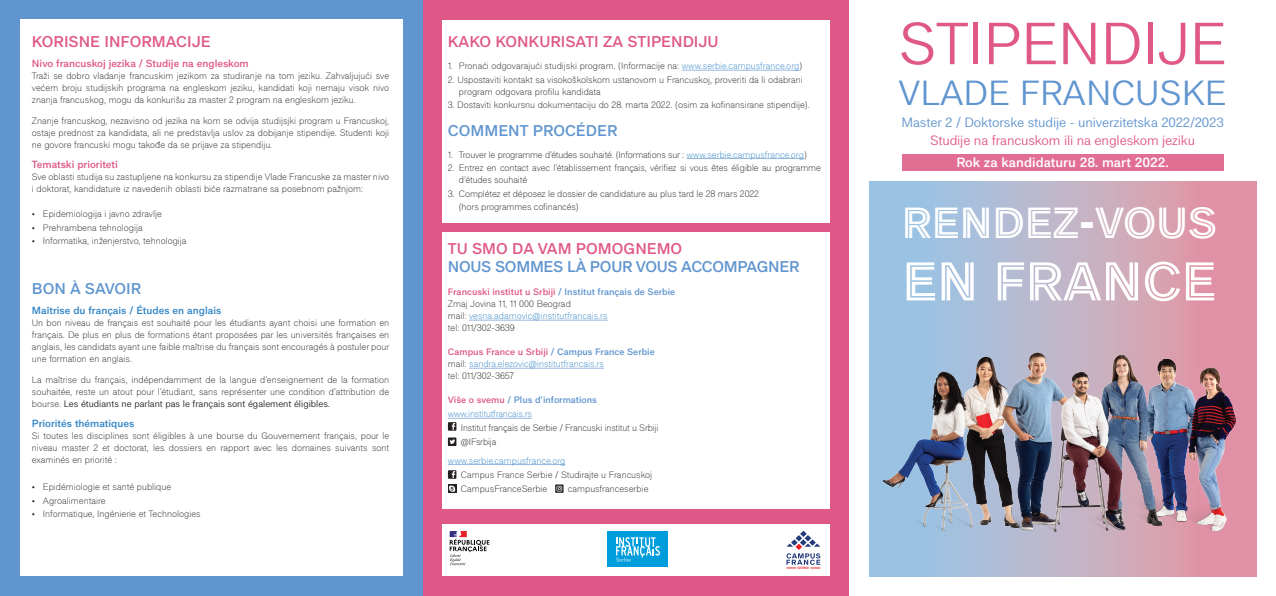
<style>
.page{position:relative;width:1276px;height:596px;background:#fff}
.page>*{position:absolute;margin:0;border:0;box-sizing:border-box;transform-origin:0 0}
.t1{font:57.1px "Campus France Sans Beta AA";letter-spacing:-.005em;color:#df5888}
.t2{font:52.3px "Campus France Inline Beta AA";color:#fff}
.t3{font:41.9px "Campus France Inline Beta AA";color:#fff}
.t4{font:33.6px "Campus France Sans Beta AA";color:#6095cf}
.t5{font:700 15px "Campus France Sans Beta AA";color:#df5888}
.t6{font:700 15px "Campus France Sans Beta AA";letter-spacing:-.02em;color:#6095cf}
.t7{font:700 15px "Campus France Sans Beta AA";color:#6095cf}
.t8{font:13px "Campus France Sans Beta AA";letter-spacing:-.01em;color:#6095cf}
.t9{font:13px "Campus France Sans Beta AA";letter-spacing:-.01em;color:#df5888}
.t10{font:700 13px "Campus France Sans Beta AA";color:#fff}
.t11{font:700 10px "Campus France Sans Beta AA";color:#df5888}
.t12{font:700 10px "Campus France Sans Beta AA";color:#3084c5}
.t13{font:300 9px/12px "Campus France Sans Beta AA";color:#231f20}
.t14{font:300 9px/14px "Campus France Sans Beta AA";letter-spacing:-.02em;color:#231f20}
.t15{font:300 9px/12px "Campus France Sans Beta AA";color:#3084c5}
.t16{font:300 9px/14px "Campus France Sans Beta AA";letter-spacing:-.02em;color:#3084c5}
.t17{font:600 3.1px "CAMPUS FRANCE SANS BETA 1";color:#ee1d23;scale:1.05 1}
.s1{font-weight:400}
.s2{color:#3084c5}
.s3{font-weight:700;color:#df5888}
.s4{font-weight:700;color:#6095cf}
.s5{color:#231f20}
.s6{font-family:"Montserrat";font-weight:900}
</style>
<div class="page">
<div style="left:422px;top:0;width:427px;height:595px;background:#df5888"></div>
<div style="left:442px;top:20px;width:387px;height:202px;background:#fff"></div>
<div style="left:442px;top:232px;width:387px;height:275px;background:#fff"></div>
<div style="left:442px;top:524px;width:387px;height:51px;background:#fff"></div>
<hr style="left:682px;top:70px;width:117px;height:1px;background:#98b6df">
<hr style="left:686px;top:158px;width:118px;height:1px;background:#98b6df">
<hr style="left:469px;top:320px;width:138px;height:1px;background:#98b6df">
<hr style="left:469px;top:368px;width:135px;height:1px;background:#98b6df">
<hr style="left:448px;top:418px;width:84px;height:1px;background:#98b6df">
<hr style="left:448px;top:464px;width:117px;height:1px;background:#98b6df">
<svg style="left:448px;top:437px;width:8px;height:8px"></svg>
<svg style="left:448px;top:422px;width:8px;height:8px"></svg>
<svg style="left:448px;top:470px;width:8px;height:8px"></svg>
<svg style="left:448px;top:484px;width:8px;height:8px"></svg>
<svg style="left:449px;top:485px;width:6px;height:6px"></svg>
<div style="left:0;top:0;width:422px;height:595px;background:#6095cf"></div>
<div style="left:20px;top:20px;width:383px;height:555px;background:#fff"></div>
<svg style="left:786px;top:531px;width:34px;height:37px"></svg>
<svg style="left:450px;top:531px;width:39px;height:33px"></svg>
<div style="left:607px;top:530px;width:61px;height:35px;background:#009ddc"></div>
<svg style="left:616px;top:537px;width:44px;height:24px"></svg>
<div style="left:901px;top:154px;width:322px;height:17px;background:#e36e94"></div>
<div style="left:869px;top:181px;width:387px;height:394px;background:linear-gradient(to right,#93cdec,#ea93a0)"></div>
<img style="left:874px;top:321px;width:381px;height:235px">
<svg style="left:555px;top:484px;width:8px;height:8px"></svg>
<svg style="left:556px;top:485px;width:6px;height:6px"></svg>
<h3 class="t5" style="left:32px;top:30px;width:180px">KORISNE INFORMACIJE</h3>
<p class="t11" style="left:32px;top:56px;width:218px">Nivo francuskoj jezika / Studije na engleskom</p>
<p class="t13" style="left:32px;top:69px;width:359px;text-align:justify">Traži se dobro vladanje francuskim jezikom za studiranje na tom jeziku. Zahvaljujući sve većem broju studijskih programa na engleskom jeziku, kandidati koji nemaju visok nivo znanja francuskog, mogu da konkurišu za master 2 program na engleskom jeziku.</p>
<p class="t13" style="left:32px;top:114px;width:359px;text-align:justify">Znanje francuskog, nezavisno od jezika na kom se odvija studijsjki program u Francuskoj, ostaje prednost za kandidata, ali ne predstavlja uslov za dobijanje stipendije. Studenti koji ne govore francuski mogu takođe da se prijave za stipendiju.</p>
<p class="t11" style="left:32px;top:157px;width:87px">Tematski prioriteti</p>
<p class="t13" style="left:32px;top:170px;width:359px">Sve oblasti studija su zastupljene na konkursu za stipendije Vlade Francuske za master nivo i doktorat, kandidature iz navedenih oblasti biće razmatrane sa posebnom pažnjom:</p>
<p class="t13" style="left:32px;top:208px;width:131px">• Epidemiologija i javno zdravlje</p>
<p class="t13" style="left:32px;top:221px;width:112px">• Prehrambena tehnologija</p>
<p class="t13" style="left:32px;top:235px;width:156px">• Informatika, inženjerstvo, tehnologija</p>
<h3 class="t7" style="left:32px;top:277px;width:111px">BON À SAVOIR</h3>
<p class="t12" style="left:32px;top:303px;width:191px">Maîtrise du français / Études en anglais</p>
<p class="t13" style="left:32px;top:316px;width:359px;text-align:justify">Un bon niveau de français est souhaité pour les étudiants ayant choisi une formation en français. De plus en plus de formations étant proposées par les universités françaises en anglais, les candidats ayant une faible maîtrise du français sont encouragés à postuler pour une formation en anglais.</p>
<p class="t13" style="left:32px;top:373px;width:359px;text-align:justify">La maîtrise du français, indépendamment de la langue d’enseignement de la formation souhaitée, reste un atout pour l’étudiant, sans représenter une condition d’attribution de bourse. <span class="s1">Les étudiants ne parlant pas le français sont également éligibles.</span></p>
<p class="t12" style="left:32px;top:416px;width:104px">Priorités thématiques</p>
<p class="t13" style="left:32px;top:429px;width:359px;text-align:justify">Si toutes les disciplines sont éligibles à une bourse du Gouvernement français, pour le niveau master 2 et doctorat, les dossiers en rapport avec les domaines suivants sont examinés en priorité :</p>
<p class="t13" style="left:32px;top:480px;width:141px">• Epidémiologie et santé publique</p>
<p class="t13" style="left:32px;top:493px;width:75px">• Agroalimentaire</p>
<p class="t13" style="left:32px;top:507px;width:170px">• Informatique, Ingénierie et Technologies</p>
<h3 class="t5" style="left:448px;top:31px;width:272px">KAKO KONKURISATI ZA STIPENDIJU</h3>
<p class="t13" style="left:448px;top:60px;width:356px">1. Pronaći odgovarajući studijski program. (Informacije na: <span class="s2">www.serbie.campusfrance.org</span>)</p>
<p class="t13" style="left:459px;top:73px;width:345px;text-indent:-11px">2. Uspostaviti kontakt sa visokoškolskom ustanovom u Francuskoj, proveriti da li odabrani program odgovara profilu kandidata</p>
<p class="t13" style="left:448px;top:98px;width:363px">3. Dostaviti konkursnu dokumentaciju do 28. marta 2022. (osim za kofinansirane stipendije).</p>
<h3 class="t7" style="left:448px;top:119px;width:171px">COMMENT PROCÉDER</h3>
<p class="t14" style="left:448px;top:147px;width:360px">1. Trouver le programme d’études souhaité. (Informations sur : <span class="s2">www.serbie.campusfrance.org</span>)</p>
<p class="t13" style="left:459px;top:161px;width:363px;text-indent:-11px">2. Entrez en contact avec l’établissement français, vérifiez si vous êtes éligible au programme d’études souhaité</p>
<p class="t13" style="left:459px;top:186px;width:302px;line-height:13.4px;text-indent:-11px">3. Complétez et déposez le dossier de candidature au plus tard le 28 mars 2022 (hors programmes cofinancés)</p>
<h3 class="t5" style="left:448px;top:238px;width:236px">TU SMO DA VAM POMOGNEMO</h3>
<h3 class="t6" style="left:448px;top:256px;width:353px">NOUS SOMMES LÀ POUR VOUS ACCOMPAGNER</h3>
<p class="t13" style="left:448px;top:285px;width:229px"><span class="s3">Francuski institut u Srbiji</span> <span class="s4">/ Institut français de Serbie </span>Zmaj Jovina 11, 11 000 Beograd<br>mail: <span class="s2">vesna.adamovic@institutfrancais.rs<br></span>tel: 011/302-3639</p>
<p class="t15" style="left:448px;top:345px;width:208px"><span class="s3">Campus France u Srbiji</span> <span class="s4">/ Campus France Serbie </span><span class="s5">mail:</span> sandra.elezovic@institutfrancais.rs<br><span class="s5">tel: 011/302-3657</span></p>
<p class="t16" style="left:448px;top:392px;width:151px"><span class="s3">Više o svemu</span> <span class="s4">/ Plus d’informations </span>www.institutfrancais.rs</p>
<p class="t14" style="left:461px;top:420px;width:199px">Institut français de Serbie / Francuski institut u Srbiji @IFsrbija</p>
<p class="t15" style="left:448px;top:454px;width:119px">www.serbie.campusfrance.org</p>
<p class="t13" style="left:461px;top:467px;width:193px;line-height:14px">Campus France Serbie / Studirajte u Francuskoj<br>CampusFranceSerbie</p>
<p class="t13" style="left:568px;top:482px;width:82px">campusfranceserbie</p>
<p class="t17" style="left:797px;top:565px;width:13px">SERBIE</p>
<h1 class="t1" style="left:898px;top:3px;width:330px">STIPENDIJE</h1>
<h3 class="t4" style="left:898px;top:68px;width:330px">VLADE FRANCUSKE</h3>
<h3 class="t8" style="left:901px;top:112px;width:324px">Master 2 / Doktorske studije - univerzitetska 2022/2023</h3>
<h3 class="t9" style="left:930px;top:130px;width:266px">Studije na francuskom ili na engleskom jeziku</h3>
<h3 class="t10" style="left:956px;top:153px;width:214px">Rok za kandidaturu 28. mart 2022.</h3>
<h3 class="t3" style="left:902px;top:189px;width:316px">RENDEZ<span class="s6">-</span>VOUS</h3>
<h2 class="t2" style="left:902px;top:240px;width:316px">EN FRANCE</h2>
</div>
